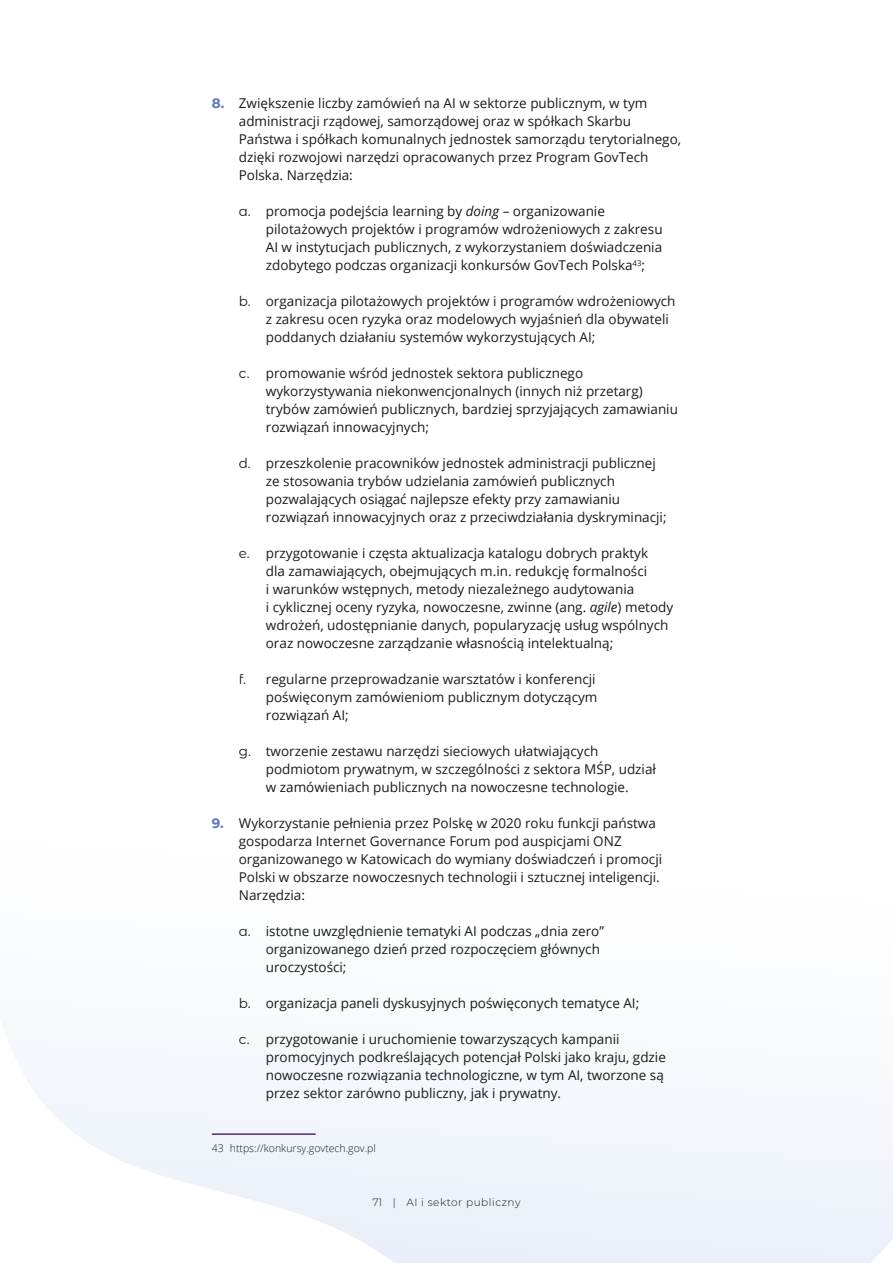
<style>
.page{position:relative;width:893px;height:1263px;background:#fff}
.page>*{position:absolute;margin:0;border:0;box-sizing:border-box;transform-origin:0 0}
.Body_Text_numb_lvl2{font:13.5px/18px "Open Sans";color:#1a1a18}
.Body_Text_numb{font:13.5px/18px "Open Sans";color:#1a1a18}
.przypis_dolny{font:300 10.5px "Open Sans";color:#1a1a18}
.t1{font:300 10.5px "Montserrat";letter-spacing:.05em;color:#1a1a18}
.s1{font-family:"Montserrat";font-weight:700;color:#5c79bb}
.s2{font-family:"Montserrat"}
.s3{font-style:italic}
</style>
<div class="page">
<svg style="left:16px;top:1058px;width:877px;height:205px"></svg>
<hr style="left:212px;top:1133px;width:104px;height:2px;background:#56287a">
<p class="Body_Text_numb" style="left:239px;top:94px;width:444px;text-indent:-27px"><span class="s1">8.</span> Zwiększenie liczby zamówień na AI w sektorze publicznym, w tym administracji rządowej, samorządowej oraz w spółkach Skarbu Państwa i spółkach komunalnych jednostek samorządu terytorialnego, dzięki rozwojowi narzędzi opracowanych przez Program GovTech Polska. Narzędzia:</p>
<p class="Body_Text_numb_lvl2" style="left:266px;top:202px;width:398px;text-indent:-27px"><span class="s2">a.</span> promocja podejścia learning by <span class="s3">doing</span> – organizowanie pilotażowych projektów i programów wdrożeniowych z zakresu AI w instytucjach publicznych, z wykorzystaniem doświadczenia zdobytego podczas organizacji konkursów GovTech Polska<sup>43</sup>;</p>
<p class="Body_Text_numb_lvl2" style="left:266px;top:292px;width:411px;text-indent:-27px"><span class="s2">b.</span> organizacja pilotażowych projektów i programów wdrożeniowych z zakresu ocen ryzyka oraz modelowych wyjaśnień dla obywateli poddanych działaniu systemów wykorzystujących AI;</p>
<p class="Body_Text_numb_lvl2" style="left:266px;top:364px;width:414px;text-indent:-27px"><span class="s2">c.</span> promowanie wśród jednostek sektora publicznego wykorzystywania niekonwencjonalnych (innych niż przetarg) trybów zamówień publicznych, bardziej sprzyjających zamawianiu rozwiązań innowacyjnych;</p>
<p class="Body_Text_numb_lvl2" style="left:266px;top:454px;width:402px;text-indent:-27px"><span class="s2">d.</span> przeszkolenie pracowników jednostek administracji publicznej ze stosowania trybów udzielania zamówień publicznych pozwalających osiągać najlepsze efekty przy zamawianiu rozwiązań innowacyjnych oraz z przeciwdziałania dyskryminacji;</p>
<p class="Body_Text_numb_lvl2" style="left:266px;top:544px;width:409px;text-indent:-27px"><span class="s2">e.</span> przygotowanie i częsta aktualizacja katalogu dobrych praktyk<br>dla zamawiających, obejmujących m.in. redukcję formalności<br>i warunków wstępnych, metody niezależnego audytowania<br>i cyklicznej oceny ryzyka, nowoczesne, zwinne (ang. <span class="s3">agile</span>) metody wdrożeń, udostępnianie danych, popularyzację usług wspólnych oraz nowoczesne zarządzanie własnością intelektualną;</p>
<p class="Body_Text_numb_lvl2" style="left:266px;top:670px;width:333px;text-indent:-27px"><span class="s2">f.</span> regularne przeprowadzanie warsztatów i konferencji poświęconym zamówieniom publicznym dotyczącym rozwiązań AI;</p>
<p class="Body_Text_numb_lvl2" style="left:266px;top:742px;width:392px;text-indent:-27px"><span class="s2">g.</span> tworzenie zestawu narzędzi sieciowych ułatwiających podmiotom prywatnym, w szczególności z sektora MŚP, udział w zamówieniach publicznych na nowoczesne technologie.</p>
<p class="Body_Text_numb" style="left:239px;top:814px;width:425px;text-indent:-27px"><span class="s1">9.</span> Wykorzystanie pełnienia przez Polskę w 2020 roku funkcji państwa gospodarza Internet Governance Forum pod auspicjami ONZ organizowanego w Katowicach do wymiany doświadczeń i promocji Polski w obszarze nowoczesnych technologii i sztucznej inteligencji.<br>Narzędzia:</p>
<p class="Body_Text_numb_lvl2" style="left:266px;top:922px;width:340px;text-indent:-27px"><span class="s2">a.</span> istotne uwzględnienie tematyki AI podczas „dnia zero” organizowanego dzień przed rozpoczęciem głównych uroczystości;</p>
<p class="Body_Text_numb_lvl2" style="left:239px;top:994px;width:402px"><span class="s2">b.</span> organizacja paneli dyskusyjnych poświęconych tematyce AI;</p>
<p class="Body_Text_numb_lvl2" style="left:266px;top:1030px;width:402px;text-indent:-27px"><span class="s2">c.</span> przygotowanie i uruchomienie towarzyszących kampanii promocyjnych podkreślających potencjał Polski jako kraju, gdzie nowoczesne rozwiązania technologiczne, w tym AI, tworzone są przez sektor zarówno publiczny, jak i prywatny.</p>
<p class="przypis_dolny" style="left:212px;top:1141px;width:166px">43 https://konkursy.govtech.gov.pl</p>
<p class="t1" style="left:372px;top:1195px;width:150px">71 | AI i sektor publiczny</p>
</div>
